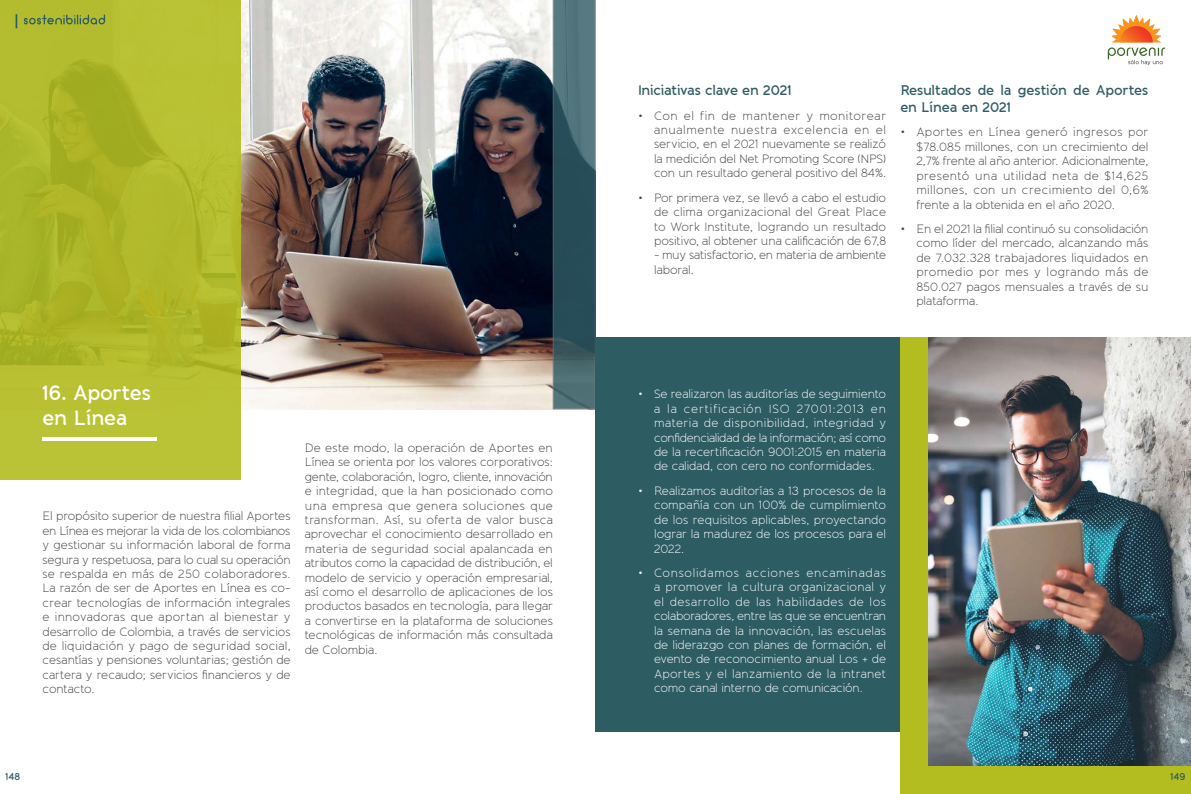
<style>
.page{position:relative;width:1191px;height:794px;background:#fff}
.page>*{position:absolute;margin:0;border:0;box-sizing:border-box;transform-origin:0 0}
.t1{font:600 20.8px/25px "Banda";letter-spacing:-.005em;color:#fff}
.t2{font:600 14px/16.8px "Banda";letter-spacing:-.015em;color:#305c65}
.t3{font:300 12px/14.4px "Banda";letter-spacing:-.01em;color:#414042;text-align:justify}
.t4{font:300 12px/14.4px "Banda";letter-spacing:-.005em;color:#fff;text-align:justify}
.t5{font:600 10px "Banda";color:#305c65}
</style>
<div class="page">
<svg style="left:1107px;top:15px;width:58px;height:50px"></svg>
<img style="left:241px;top:0;width:312px;height:409px">
<svg style="left:553px;top:0;width:42px;height:409px;background:#3c5f68"></svg>
<svg style="left:0;top:0;width:241px;height:480px;background:#b2ba2d"></svg>
<hr style="left:43px;top:437px;width:114px;height:4px;background:#fff">
<svg style="left:24px;top:15px;width:81px;height:9px"></svg>
<svg style="left:16px;top:14px;width:1px;height:14px"></svg>
<div style="left:595px;top:337px;width:305px;height:394px;background:#2e5c63"></div>
<div style="left:900px;top:337px;width:291px;height:457px;background:#b3bd1f"></div>
<img style="left:928px;top:337px;width:263px;height:428px">
<h1 class="t1" style="left:43px;top:381px;width:110px">16. Aportes en Línea</h1>
<p class="t3" style="left:43px;top:509px;width:250px">El propósito superior de nuestra filial Aportes en Línea es mejorar la vida de los colombianos y gestionar su información laboral de forma segura y respetuosa, para lo cual su operación se respalda en más de 250 colaboradores.<br>La razón de ser de Aportes en Línea es co&shy;crear tecnologías de información integrales e innovadoras que aportan al bienestar y desarrollo de Colombia, a través de servicios de liquidación y pago de seguridad social, cesantías y pensiones voluntarias; gestión de cartera y recaudo; servicios financieros y de contacto.</p>
<p class="t3" style="left:305px;top:440px;width:250px">De este modo, la operación de Aportes en Línea se orienta por los valores corporativos: gente, colaboración, logro, cliente, innovación e integridad, que la han posicionado como una empresa que genera soluciones que transforman. Así, su oferta de valor busca aprovechar el conocimiento desarrollado en materia de seguridad social apalancada en atributos como la capacidad de distribución, el modelo de servicio y operación empresarial, así como el desarrollo de aplicaciones de los productos basados en tecnología, para llegar a convertirse en la plataforma de soluciones tecnológicas de información más consultada de Colombia.</p>
<p class="t5" style="left:5px;top:770px;width:16px">148</p>
<p class="t2" style="left:638px;top:82px;width:155px">Iniciativas clave en 2021</p>
<p class="t3" style="left:654px;top:108px;width:234px;text-indent:-16px">• Con el fin de mantener y monitorear anualmente nuestra excelencia en el servicio, en el 2021 nuevamente se realizó la medición del Net Promoting Score (NPS) con un resultado general positivo del 84%.</p>
<p class="t3" style="left:654px;top:190px;width:234px;text-indent:-16px">• Por primera vez, se llevó a cabo el estudio de clima organizacional del Great Place to Work Institute, logrando un resultado positivo, al obtener una calificación de 67,8</p>
<p class="t3" style="left:654px;top:248px;width:233px">- muy satisfactorio, en materia de ambiente laboral.</p>
<p class="t2" style="left:900px;top:82px;width:250px">Resultados de la gestión de Aportes en Línea en 2021</p>
<p class="t3" style="left:916px;top:125px;width:234px;text-indent:-16px">• Aportes en Línea generó ingresos por $78.085 millones, con un crecimiento del 2,7% frente al año anterior. Adicionalmente, presentó una utilidad neta de $14,625 millones, con un crecimiento del 0,6% frente a la obtenida en el año 2020.</p>
<p class="t3" style="left:916px;top:221px;width:234px;text-indent:-16px">• En el 2021 la filial continuó su consolidación como líder del mercado, alcanzando más de 7.032.328 trabajadores liquidados en promedio por mes y logrando más de 850.027 pagos mensuales a través de su plataforma.</p>
<p class="t4" style="left:654px;top:387px;width:234px;text-indent:-16px">• Se realizaron las auditorías de seguimiento a la certificación ISO 27001:2013 en materia de disponibilidad, integridad y confidencialidad de la información; así como de la recertificación 9001:2015 en materia de calidad, con cero no conformidades.</p>
<p class="t4" style="left:654px;top:483px;width:234px;text-indent:-16px">• Realizamos auditorías a 13 procesos de la compañía con un 100% de cumplimiento de los requisitos aplicables, proyectando lograr la madurez de los procesos para el 2022.</p>
<p class="t4" style="left:654px;top:565px;width:234px;text-indent:-16px">• Consolidamos acciones encaminadas a promover la cultura organizacional y el desarrollo de las habilidades de los colaboradores, entre las que se encuentran la semana de la innovación, las escuelas de liderazgo con planes de formación, el evento de reconocimiento anual Los + de Aportes y el lanzamiento de la intranet como canal interno de comunicación.</p>
<p class="t5" style="left:1170px;top:770px;width:16px">149</p>
</div>
